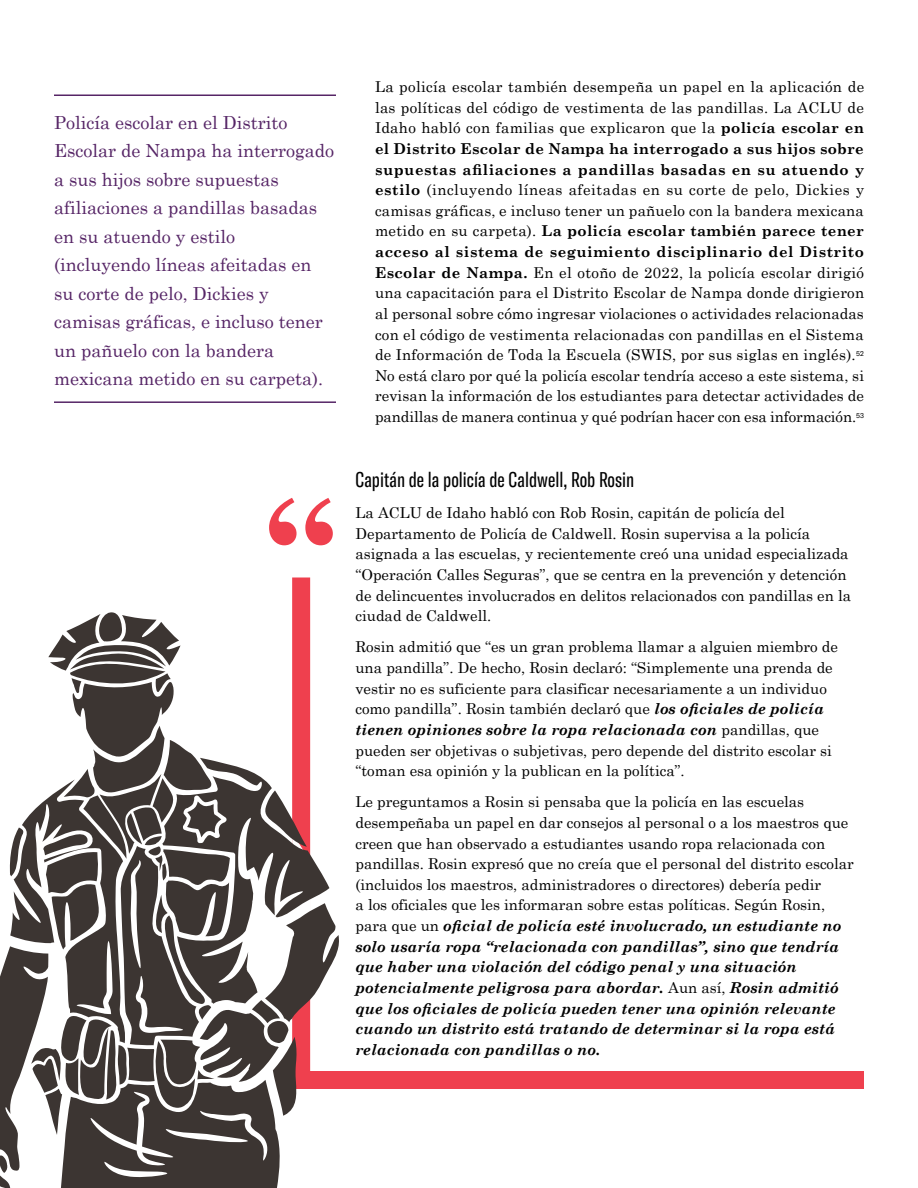
<style>
.page{position:relative;width:918px;height:1188px;background:#fff}
.page>*{position:absolute;margin:0;border:0;box-sizing:border-box;transform-origin:0 0}
.t1{font:700 142.35px "Century Schoolbook";color:#ef404e}
.t2{font:extra-condensed 21px "GT America";color:#000}
.t3{font:18px/28.5px "Century Schoolbook";color:#562566}
.t4{font:15px/20.7px "Century Schoolbook";color:#000}
.s1{font-weight:700}
.s2{font-weight:700;font-style:italic}
</style>
<div class="page">
<hr style="left:54px;top:94px;width:282px;height:2px;background:#562566">
<hr style="left:54px;top:401px;width:282px;height:2px;background:#562566">
<div style="left:292px;top:578px;width:18px;height:494px;background:#ef404e"></div>
<div style="left:292px;top:1071px;width:572px;height:18px;background:#ef404e"></div>
<svg style="left:0;top:611px;width:339px;height:577px"></svg>
<p class="t3" style="left:54px;top:106px;width:282px">Policía escolar en el Distrito<br>Escolar de Nampa ha interrogado a sus hijos sobre supuestas afiliaciones a pandillas basadas en su atuendo y estilo (incluyendo líneas afeitadas en su corte de pelo, Dickies y camisas gráficas, e incluso tener un pañuelo con la bandera mexicana metido en su carpeta).</p>
<p class="t1" style="left:267px;top:465px;width:70px">“</p>
<p class="t4" style="left:375px;top:75px;width:491px;text-align:justify">La policía escolar también desempeña un papel en la aplicación de las políticas del código de vestimenta de las pandillas. La ACLU de Idaho habló con familias que explicaron que la <span class="s1">policía escolar en el Distrito Escolar de Nampa ha interrogado a sus hijos sobre supuestas afiliaciones a pandillas basadas en su atuendo y estilo</span> (incluyendo líneas afeitadas en su corte de pelo, Dickies y camisas gráficas, e incluso tener un pañuelo con la bandera mexicana metido en su carpeta). <span class="s1">La policía escolar también parece tener acceso al sistema de seguimiento disciplinario del Distrito Escolar de Nampa.</span> En el otoño de 2022, la policía escolar dirigió una capacitación para el Distrito Escolar de Nampa donde dirigieron al personal sobre cómo ingresar violaciones o actividades relacionadas con el código de vestimenta relacionadas con pandillas en el Sistema de Información de Toda la Escuela (SWIS, por sus siglas en inglés).<sup>52<br></sup>No está claro por qué la policía escolar tendría acceso a este sistema, si revisan la información de los estudiantes para detectar actividades de pandillas de manera continua y qué podrían hacer con esa información.<sup>53</sup></p>
<p class="t2" style="left:356px;top:468px;width:280px">Capitán de la policía de Caldwell, Rob Rosin</p>
<p class="t4" style="left:356px;top:501px;width:497px">La ACLU de Idaho habló con Rob Rosin, capitán de policía del Departamento de Policía de Caldwell. Rosin supervisa a la policía asignada a las escuelas, y recientemente creó una unidad especializada “Operación Calles Seguras”, que se centra en la prevención y detención de delincuentes involucrados en delitos relacionados con pandillas en la ciudad de Caldwell.</p>
<p class="t4" style="left:356px;top:635px;width:484px">Rosin admitió que “es un gran problema llamar a alguien miembro de una pandilla”. De hecho, Rosin declaró: “Simplemente una prenda de vestir no es suficiente para clasificar necesariamente a un individuo como pandilla”. Rosin también declaró que <span class="s2">los oficiales de policía tienen opiniones sobre la ropa relacionada con</span> pandillas, que pueden ser objetivas o subjetivas, pero depende del distrito escolar si “toman esa opinión y la publican en la política”.</p>
<p class="t4" style="left:356px;top:790px;width:500px">Le preguntamos a Rosin si pensaba que la policía en las escuelas desempeñaba un papel en dar consejos al personal o a los maestros que creen que han observado a estudiantes usando ropa relacionada con pandillas. Rosin expresó que no creía que el personal del distrito escolar (incluidos los maestros, administradores o directores) debería pedir<br>a los oficiales que les informaran sobre estas políticas. Según Rosin, para que un <span class="s2">oficial de policía esté involucrado, un estudiante no solo usaría ropa “relacionada con pandillas”, sino que tendría que haber una violación del código penal y una situación potencialmente peligrosa para abordar.</span> Aun así, <span class="s2">Rosin admitió que los oficiales de policía pueden tener una opinión relevante cuando un distrito está tratando de determinar si la ropa está relacionada con pandillas o no.</span></p>
</div>
